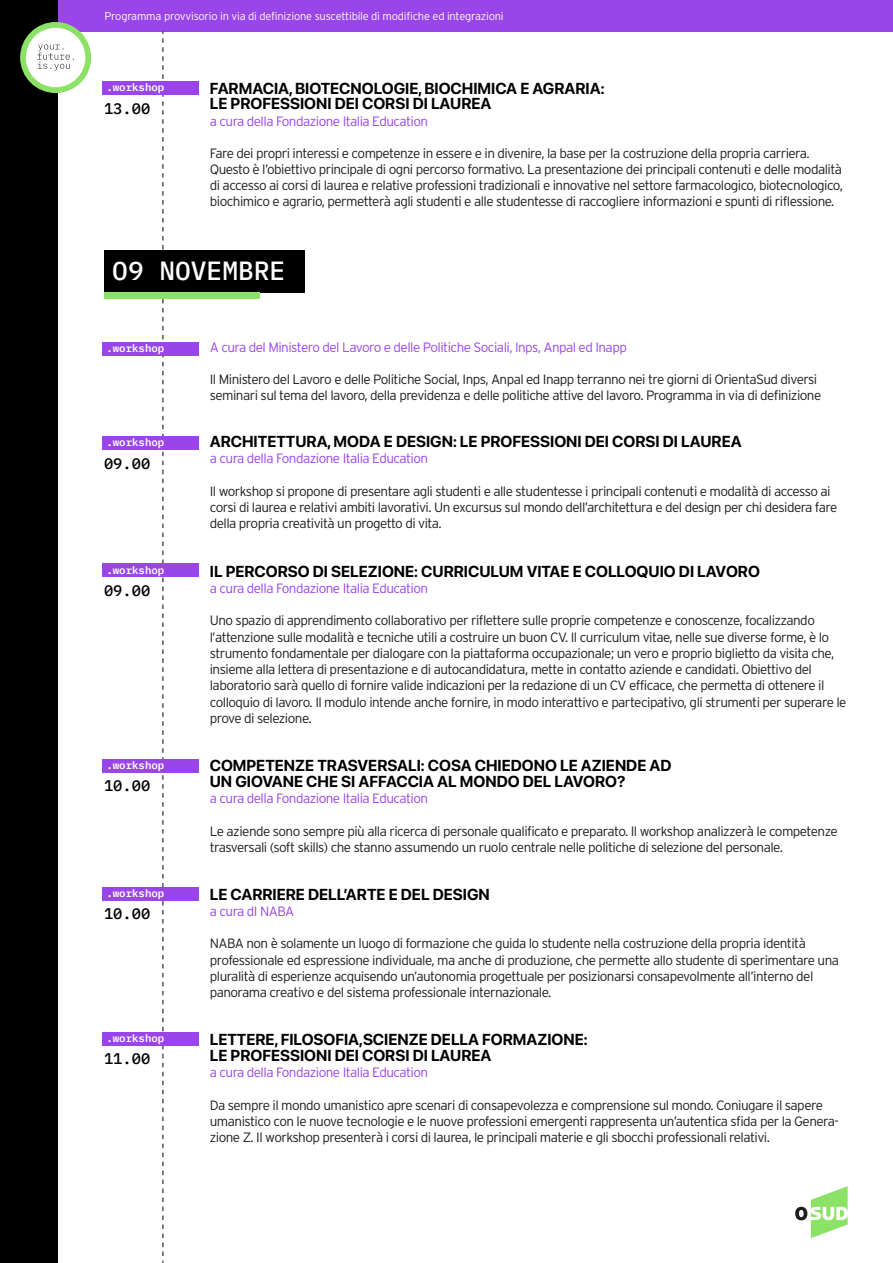
<style>
.page{position:relative;width:893px;height:1263px;background:#fff}
.page>*{position:absolute;margin:0;border:0;box-sizing:border-box;transform-origin:0 0}
.t1{font:500 26.25px "IBM Plex Mono";color:#fff}
.t2{font:15.75px/15.8px "SF Pro";color:#000}
.t3{font:500 15.45px "IBM Plex Mono";color:#000}
.t4{font:300 13.5px/16.2px "Interstate";letter-spacing:-.04em;color:#1d1d1b}
.t5{font:300 13.5px "Interstate";letter-spacing:-.04em;color:#9945e9}
.t6{font:300 11.1px "Interstate";letter-spacing:-.02em;color:#fff}
.t7{font:600 10.8px "IBM Plex Mono";color:#fff}
.s1{font-family:"SF Pro";font-weight:400}
</style>
<div class="page">
<div style="left:55px;top:0;width:838px;height:32px;background:#9945e9"></div>
<div style="left:0;top:0;width:57px;height:1263px;background:#000"></div>
<svg style="left:20px;top:22px;width:71px;height:71px"></svg>
<div style="left:26px;top:28px;width:59px;height:59px;background:#fff;border-radius:50%"></div>
<svg style="left:37px;top:44px;width:37px;height:27px"></svg>
<svg style="left:795px;top:1186px;width:53px;height:52px"></svg>
<svg style="left:163px;top:32px;width:1px;height:1231px"></svg>
<hr style="left:892px;top:0;width:1px;height:1263px;background:#000">
<div style="left:104px;top:250px;width:200px;height:42px;background:#000"></div>
<div style="left:104px;top:292px;width:155px;height:7px;background:#8be266"></div>
<div style="left:102px;top:436px;width:97px;height:14px;background:#9945e9"></div>
<div style="left:102px;top:342px;width:97px;height:13px;background:#9945e9"></div>
<div style="left:102px;top:563px;width:97px;height:14px;background:#9945e9"></div>
<div style="left:102px;top:759px;width:97px;height:13px;background:#9945e9"></div>
<div style="left:102px;top:887px;width:97px;height:13px;background:#9945e9"></div>
<div style="left:102px;top:1032px;width:97px;height:13px;background:#9945e9"></div>
<div style="left:102px;top:81px;width:97px;height:14px;background:#9945e9"></div>
<p class="t6" style="left:105px;top:10px;width:401px">Programma provvisorio in via di definizione suscettibile di modifiche ed integrazioni</p>
<p class="t7" style="left:106px;top:79px;width:60px">.workshop</p>
<p class="t3" style="left:104px;top:96px;width:48px">13.00</p>
<p class="t2" style="left:210px;top:80px;width:396px">FARMACIA, BIOTECNOLOGIE, BIOCHIMICA E AGRARIA:<br>LE PROFESSIONI DEI CORSI DI LAUREA</p>
<p class="t5" style="left:210px;top:113px;width:220px">a cura della Fondazione Italia Education</p>
<p class="t4" style="left:210px;top:145px;width:635px">Fare dei propri interessi e competenze in essere e in divenire, la base per la costruzione della propria carriera.<br>Questo è l’obiettivo principale di ogni percorso formativo. La presentazione dei principali contenuti e delle modalità di accesso ai corsi di laurea e relative professioni tradizionali e innovative nel settore farmacologico, biotecnologico, biochimico e agrario, permetterà agli studenti e alle studentesse di raccogliere informazioni e spunti di riflessione.</p>
<h1 class="t1" style="left:112px;top:250px;width:175px">09 NOVEMBRE</h1>
<p class="t7" style="left:106px;top:339px;width:60px">.workshop</p>
<p class="t7" style="left:106px;top:434px;width:60px">.workshop</p>
<p class="t3" style="left:104px;top:451px;width:48px">09.00</p>
<p class="t7" style="left:106px;top:561px;width:60px">.workshop</p>
<p class="t3" style="left:104px;top:579px;width:48px">09.00</p>
<p class="t7" style="left:106px;top:757px;width:60px">.workshop</p>
<p class="t3" style="left:104px;top:774px;width:48px">10.00</p>
<p class="t7" style="left:106px;top:884px;width:60px">.workshop</p>
<p class="t3" style="left:104px;top:902px;width:48px">10.00</p>
<p class="t7" style="left:106px;top:1029px;width:60px">.workshop</p>
<p class="t3" style="left:104px;top:1047px;width:48px">11.00</p>
<p class="t5" style="left:210px;top:339px;width:419px">A cura del Ministero del Lavoro e delle Politiche Sociali, Inps, Anpal ed Inapp</p>
<p class="t4" style="left:210px;top:371px;width:613px">Il Ministero del Lavoro e delle Politiche Social, Inps, Anpal ed Inapp terranno nei tre giorni di OrientaSud diversi seminari sul tema del lavoro, della previdenza e delle politiche attive del lavoro. Programma in via di definizione</p>
<p class="t2" style="left:210px;top:434px;width:533px">ARCHITETTURA, MODA E DESIGN: LE PROFESSIONI DEI CORSI DI LAUREA</p>
<p class="t5" style="left:210px;top:451px;width:220px">a cura della Fondazione Italia Education</p>
<p class="t4" style="left:210px;top:483px;width:629px">Il workshop si propone di presentare agli studenti e alle studentesse i principali contenuti e modalità di accesso ai corsi di laurea e relativi ambiti lavorativi. Un excursus sul mondo dell’architettura e del design per chi desidera fare della propria creatività un progetto di vita.</p>
<p class="t2" style="left:210px;top:563px;width:552px">IL PERCORSO DI SELEZIONE: CURRICULUM VITAE E COLLOQUIO DI LAVORO</p>
<p class="t5" style="left:210px;top:580px;width:220px">a cura della Fondazione Italia Education</p>
<p class="t4" style="left:210px;top:612px;width:638px">Uno spazio di apprendimento collaborativo per riflettere sulle proprie competenze e conoscenze, focalizzando l<span class="s1">ʼ</span>attenzione sulle modalità e tecniche utili a costruire un buon CV. Il curriculum vitae, nelle sue diverse forme, è lo strumento fondamentale per dialogare con la piattaforma occupazionale; un vero e proprio biglietto da visita che, insieme alla lettera di presentazione e di autocandidatura, mette in contatto aziende e candidati. Obiettivo del laboratorio sarà quello di fornire valide indicazioni per la redazione di un CV efficace, che permetta di ottenere il colloquio di lavoro. Il modulo intende anche fornire, in modo interattivo e partecipativo, gli strumenti per superare le prove di selezione.</p>
<p class="t2" style="left:210px;top:758px;width:463px">COMPETENZE TRASVERSALI: COSA CHIEDONO LE AZIENDE AD<br>UN GIOVANE CHE SI AFFACCIA AL MONDO DEL LAVORO?</p>
<p class="t5" style="left:210px;top:791px;width:220px">a cura della Fondazione Italia Education</p>
<p class="t4" style="left:210px;top:822px;width:630px">Le aziende sono sempre più alla ricerca di personale qualificato e preparato. Il workshop analizzerà le competenze trasversali (soft skills) che stanno assumendo un ruolo centrale nelle politiche di selezione del personale.</p>
<p class="t2" style="left:210px;top:886px;width:281px">LE CARRIERE DELLʼARTE E DEL DESIGN</p>
<p class="t5" style="left:210px;top:903px;width:86px">a cura dI NABA</p>
<p class="t4" style="left:210px;top:935px;width:631px">NABA non è solamente un luogo di formazione che guida lo studente nella costruzione della propria identità professionale ed espressione individuale, ma anche di produzione, che permette allo studente di sperimentare una pluralità di esperienze acquisendo un’autonomia progettuale per posizionarsi consapevolmente all’interno del panorama creativo e del sistema professionale internazionale.</p>
<p class="t2" style="left:210px;top:1032px;width:379px">LETTERE, FILOSOFIA,SCIENZE DELLA FORMAZIONE:<br>LE PROFESSIONI DEI CORSI DI LAUREA</p>
<p class="t5" style="left:210px;top:1065px;width:220px">a cura della Fondazione Italia Education</p>
<p class="t4" style="left:210px;top:1097px;width:630px">Da sempre il mondo umanistico apre scenari di consapevolezza e comprensione sul mondo. Coniugare il sapere umanistico con le nuove tecnologie e le nuove professioni emergenti rappresenta un’autentica sfida per la Genera&shy;zione Z. Il workshop presenterà i corsi di laurea, le principali materie e gli sbocchi professionali relativi.</p>
</div>
